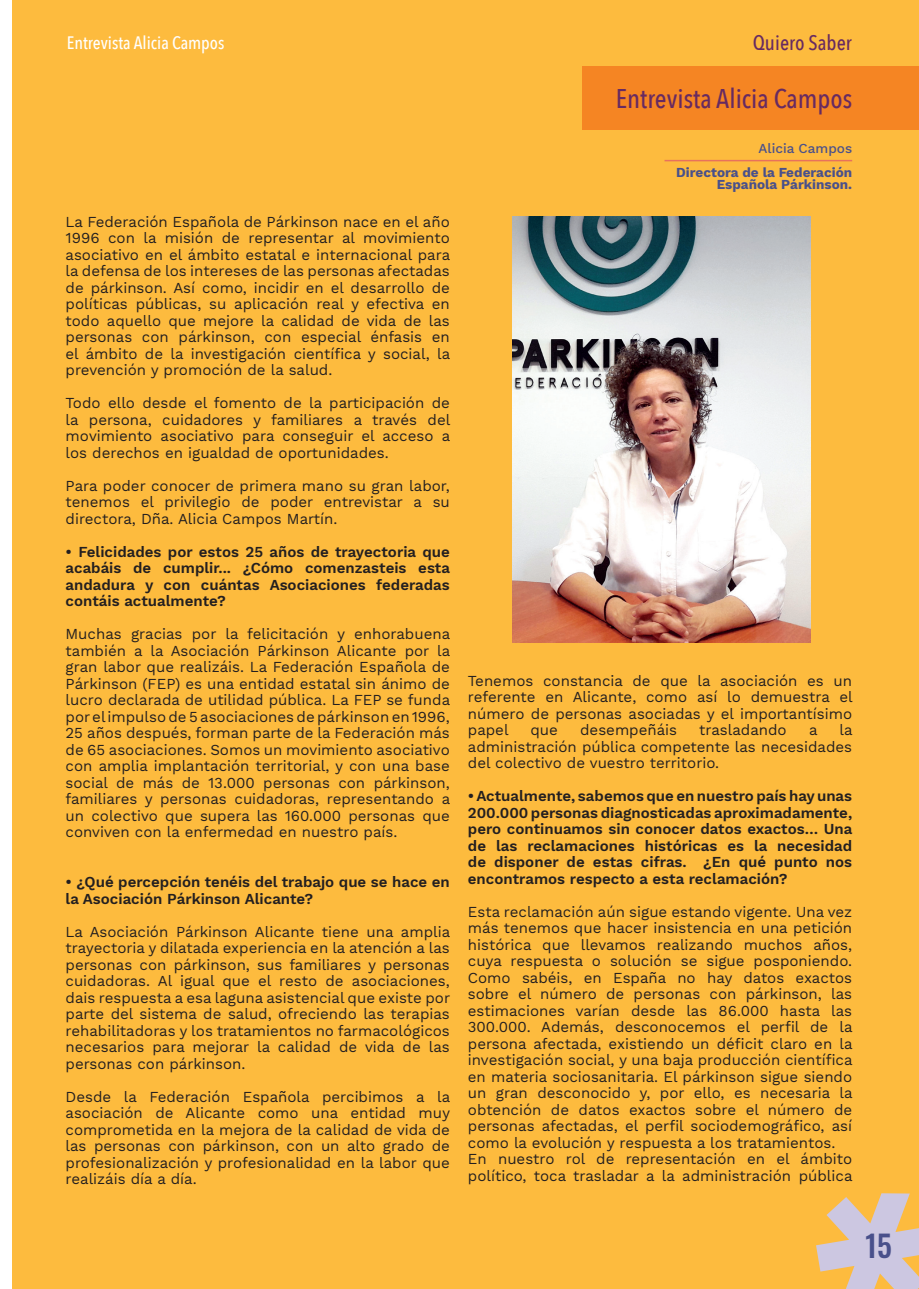
<style>
.page{position:relative;width:919px;height:1289px;background:#fff}
.page>*{position:absolute;margin:0;border:0;box-sizing:border-box;transform-origin:0 0}
.t1{font:500 30px "Oswald";color:#49508b}
.t2{font:500 27px "Avenir Next Condensed";color:#672a61}
.t3{font:500 21px "Avenir Next Condensed";color:#672a61}
.t4{font:500 18px "Avenir Next Condensed";color:#fff}
.t5{font:15px/16.5px "Work Sans";color:#231f20;text-align:justify}
.t6{font:600 15px/16.5px "Work Sans";color:#231f20;text-align:justify}
.t7{font:700 13.5px/12px "Work Sans";color:#49508b;text-align:right}
.t8{font:500 13.5px "Work Sans";color:#49508b}
</style>
<div class="page">
<div style="left:13px;top:0;width:905px;height:1288px;background:#fdbb3e"></div>
<svg style="left:816px;top:1193px;width:102px;height:95px"></svg>
<div style="left:583px;top:66px;width:335px;height:63px;background:#f58523"></div>
<hr style="left:664px;top:160px;width:188px;height:1px;background:#e8725c">
<img style="left:512px;top:217px;width:298px;height:425px">
<p class="t4" style="left:67px;top:32px;width:159px">Entrevista Alicia Campos</p>
<p class="t5" style="left:66px;top:214px;width:386px">La Federación Española de Párkinson nace en el año 1996 con la misión de representar al movimiento asociativo en el ámbito estatal e internacional para la defensa de los intereses de las personas afectadas de párkinson. Así como, incidir en el desarrollo de políticas públicas, su aplicación real y efectiva en todo aquello que mejore la calidad de vida de las personas con párkinson, con especial énfasis en el ámbito de la investigación científica y social, la prevención y promoción de la salud.</p>
<p class="t5" style="left:66px;top:395px;width:386px">Todo ello desde el fomento de la participación de la persona, cuidadores y familiares a través del movimiento asociativo para conseguir el acceso a los derechos en igualdad de oportunidades.</p>
<p class="t5" style="left:66px;top:478px;width:386px">Para poder conocer de primera mano su gran labor, tenemos el privilegio de poder entrevistar a su directora, Dña. Alicia Campos Martín.</p>
<p class="t6" style="left:66px;top:544px;width:386px">• Felicidades por estos 25 años de trayectoria que acabáis de cumplir... ¿Cómo comenzasteis esta andadura y con cuántas Asociaciones federadas contáis actualmente?</p>
<p class="t5" style="left:66px;top:626px;width:386px">Muchas gracias por la felicitación y enhorabuena también a la Asociación Párkinson Alicante por la gran labor que realizáis. La Federación Española de Párkinson (FEP) es una entidad estatal sin ánimo de lucro declarada de utilidad pública. La FEP se funda por el impulso de 5 asociaciones de párkinson en 1996, 25 años después, forman parte de la Federación más de 65 asociaciones. Somos un movimiento asociativo con amplia implantación territorial, y con una base social de más de 13.000 personas con párkinson, familiares y personas cuidadoras, representando a un colectivo que supera las 160.000 personas que conviven con la enfermedad en nuestro país.</p>
<p class="t6" style="left:66px;top:874px;width:386px">• ¿Qué percepción tenéis del trabajo que se hace en la Asociación Párkinson Alicante?</p>
<p class="t5" style="left:66px;top:923px;width:386px">La Asociación Párkinson Alicante tiene una amplia trayectoria y dilatada experiencia en la atención a las personas con párkinson, sus familiares y personas cuidadoras. Al igual que el resto de asociaciones, dais respuesta a esa laguna asistencial que existe por parte del sistema de salud, ofreciendo las terapias rehabilitadoras y los tratamientos no farmacológicos necesarios para mejorar la calidad de vida de las personas con párkinson.</p>
<p class="t5" style="left:66px;top:1088px;width:386px">Desde la Federación Española percibimos a la asociación de Alicante como una entidad muy comprometida en la mejora de la calidad de vida de las personas con párkinson, con un alto grado de profesionalización y profesionalidad en la labor que realizáis día a día.</p>
<h3 class="t3" style="left:752px;top:30px;width:101px">Quiero Saber</h3>
<h2 class="t2" style="left:615px;top:82px;width:238px">Entrevista Alicia Campos</h2>
<p class="t8" style="left:758px;top:140px;width:95px">Alicia Campos</p>
<p class="t7" style="left:676px;top:167px;width:177px">Directora de la Federación<br>Española Párkinson.</p>
<p class="t5" style="left:468px;top:673px;width:386px">Tenemos constancia de que la asociación es un referente en Alicante, como así lo demuestra el número de personas asociadas y el importantísimo papel</p>
<p class="t5" style="left:530px;top:722px;width:29px">que</p>
<p class="t5" style="left:580px;top:722px;width:98px">desempeñáis</p>
<p class="t5" style="left:699px;top:722px;width:89px">trasladando</p>
<p class="t5" style="left:809px;top:722px;width:10px">a</p>
<p class="t5" style="left:468px;top:722px;width:386px;text-indent:371px">la administración pública competente las necesidades del colectivo de vuestro territorio.</p>
<p class="t6" style="left:468px;top:788px;width:386px">• Actualmente, sabemos que en nuestro país hay unas 200.000 personas diagnosticadas aproximadamente, pero continuamos sin conocer datos exactos… Una de las reclamaciones históricas es la necesidad de disponer de estas cifras. ¿En qué punto nos encontramos respecto a esta reclamación?</p>
<p class="t5" style="left:468px;top:904px;width:386px;text-align:left">Esta reclamación aún sigue estando vigente. Una vez más tenemos que hacer insistencia en una petición histórica que llevamos realizando muchos años, cuya respuesta o solución se sigue posponiendo.<br>Como sabéis, en España no hay datos exactos sobre el número de personas con párkinson, las estimaciones varían desde las 86.000 hasta las 300.000. Además, desconocemos el perfil de la persona afectada, existiendo un déficit claro en la investigación social, y una baja producción científica en materia sociosanitaria. El párkinson sigue siendo un gran desconocido y, por ello, es necesaria la obtención de datos exactos sobre el número de personas afectadas, el perfil sociodemográfico, así como la evolución y respuesta a los tratamientos.<br>En nuestro rol de representación en el ámbito político, toca trasladar a la administración pública</p>
<h1 class="t1" style="left:865px;top:1229px;width:28px">15</h1>
</div>
